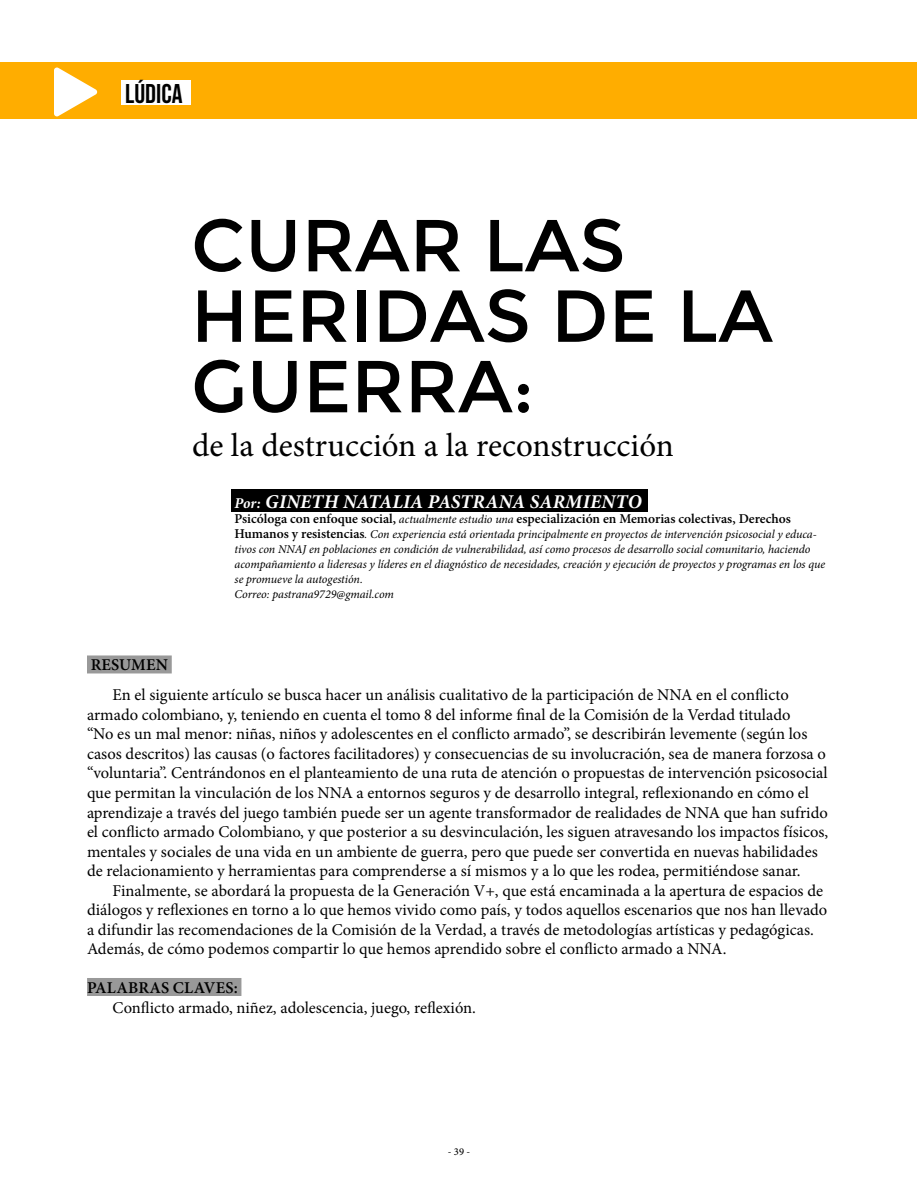
<style>
.page{position:relative;width:918px;height:1188px;background:#fff}
.page>*{position:absolute;margin:0;border:0;box-sizing:border-box;transform-origin:0 0}
.t1{font:73.5px/70.5px "Montserrat";color:#000}
.t2{font:33px "Minion Pro";color:#000}
.t3{font:27px "Bebas Neue";color:#000}
.t4{font:italic 700 19.5px "Minion Pro";letter-spacing:.01em;color:#fff}
.t5{font:16.5px/19.5px "Minion Pro";color:#000}
.t6{font:600 16.5px "Minion Pro";letter-spacing:.01em;color:#000}
.t7{font:600 13.5px "Minion Pro";color:#000}
.t8{font:italic 12px/15px "Minion Pro";letter-spacing:-.005em;color:#000}
.t9{font:500 10.5px "Minion Pro";color:#000}
.s1{font-size:15px}
.s2{font-weight:400;font-style:italic;font-size:12px}
.s3{font-weight:600;font-style:normal;font-size:13.5px}
</style>
<div class="page">
<div style="left:231px;top:489px;width:417px;height:23px;background:#000"></div>
<div style="left:1px;top:62px;width:916px;height:57px;background:#ffad00"></div>
<svg style="left:54px;top:67px;width:44px;height:50px"></svg>
<div style="left:121px;top:80px;width:69px;height:25px;background:#fff"></div>
<div style="left:87px;top:655px;width:85px;height:18px;background:#999"></div>
<div style="left:87px;top:978px;width:154px;height:18px;background:#999"></div>
<h3 class="t3" style="left:125px;top:78px;width:59px">LÚDICA</h3>
<h1 class="t1" style="left:191px;top:211px;width:583px">CURAR LAS<br>HERIDAS DE LA<br>GUERRA:</h1>
<h2 class="t2" style="left:192px;top:423px;width:483px">de la destrucción a la reconstrucción</h2>
<p class="t4" style="left:235px;top:488px;width:409px"><span class="s1">Por:</span> GINETH NATALIA PASTRANA SARMIENTO</p>
<p class="t7" style="left:235px;top:510px;width:558px">Psicóloga con enfoque social, <span class="s2">actualmente estudio una</span> especialización en Memorias colectivas, Derechos</p>
<p class="t8" style="left:235px;top:527px;width:592px"><span class="s3">Humanos y resistencias</span>. Con experiencia está orientada principalmente en proyectos de intervención psicosocial y educa&shy;tivos con NNAJ en poblaciones en condición de vulnerabilidad, así como procesos de desarrollo social comunitario, haciendo acompañamiento a lideresas y líderes en el diagnóstico de necesidades, creación y ejecución de proyectos y programas en los que se promueve la autogestión.<br>Correo: pastrana9729@gmail.com</p>
<p class="t6" style="left:91px;top:654px;width:79px">RESUMEN</p>
<p class="t5" style="left:87px;top:686px;width:743px;text-indent:25px">En el siguiente artículo se busca hacer un análisis cualitativo de la participación de NNA en el conflicto armado colombiano, y, teniendo en cuenta el tomo 8 del informe final de la Comisión de la Verdad titulado<br>“No es un mal menor: niñas, niños y adolescentes en el conflicto armado”, se describirán levemente (según los casos descritos) las causas (o factores facilitadores) y consecuencias de su involucración, sea de manera forzosa o “voluntaria”. Centrándonos en el planteamiento de una ruta de atención o propuestas de intervención psicosocial que permitan la vinculación de los NNA a entornos seguros y de desarrollo integral, reflexionando en cómo el aprendizaje a través del juego también puede ser un agente transformador de realidades de NNA que han sufrido el conflicto armado Colombiano, y que posterior a su desvinculación, les siguen atravesando los impactos físicos, mentales y sociales de una vida en un ambiente de guerra, pero que puede ser convertida en nuevas habilidades de relacionamiento y herramientas para comprenderse a sí mismos y a lo que les rodea, permitiéndose sanar.</p>
<p class="t5" style="left:87px;top:881px;width:742px;text-indent:25px">Finalmente, se abordará la propuesta de la Generación V+, que está encaminada a la apertura de espacios de diálogos y reflexiones en torno a lo que hemos vivido como país, y todos aquellos escenarios que nos han llevado a difundir las recomendaciones de la Comisión de la Verdad, a través de metodologías artísticas y pedagógicas.<br>Además, de cómo podemos compartir lo que hemos aprendido sobre el conflicto armado a NNA.</p>
<p class="t6" style="left:87px;top:976px;width:152px">PALABRAS CLAVES:</p>
<p class="t5" style="left:112px;top:998px;width:365px">Conflicto armado, niñez, adolescencia, juego, reflexión.</p>
<p class="t9" style="left:448px;top:1145px;width:24px">- 39 -</p>
</div>
